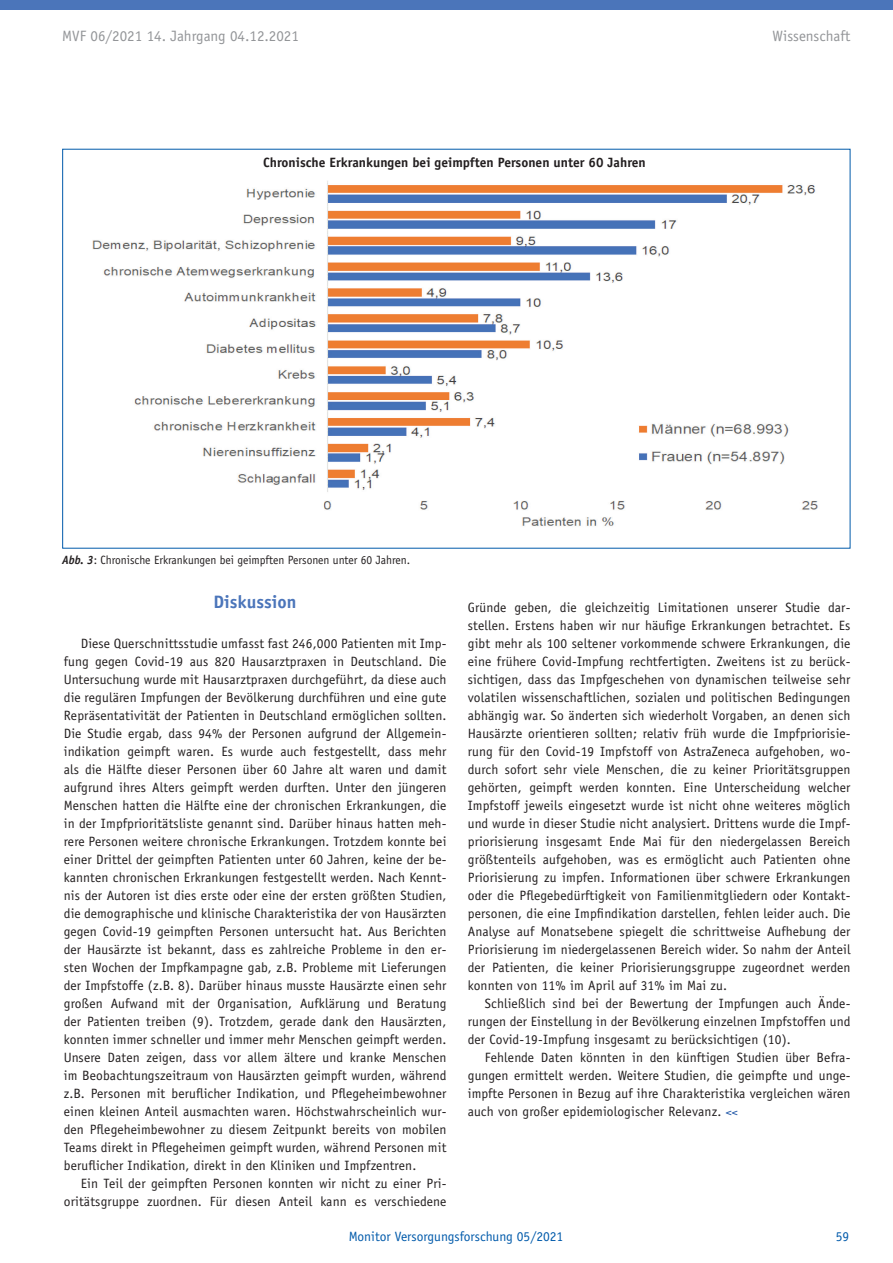
<style>
.page{position:relative;width:893px;height:1263px;background:#fff}
.page>*{position:absolute;margin:0;border:0;box-sizing:border-box;transform-origin:0 0}
.t1{font:700 18px "Officina Sans";color:#4b75ba}
.t2{font:15px "Officina Sans";color:#939598}
.t3{font:13.5px/18px "Officina Sans";letter-spacing:.01em;color:#231f20;text-align:justify}
.t4{font:700 13.5px "Officina Sans";color:#231f20}
.t5{font:13.5px "Officina Sans";color:#015aaa}
.t6{font:12px "Officina Sans";color:#231f20;scale:.96 1}
.s1{font-weight:700;font-style:italic}
.s2{font-size:12px;color:#275caa}
</style>
<div class="page">
<div style="left:0;top:0;width:893px;height:10px;background:#4b75ba"></div>
<img style="left:92px;top:181px;width:726px;height:345px">
<p class="t2" style="left:62px;top:27px;width:238px">MVF 06/2021 14. Jahrgang 04.12.2021</p>
<p class="t2" style="left:773px;top:27px;width:79px">Wissenschaft</p>
<p class="t4" style="left:263px;top:154px;width:384px">Chronische Erkrankungen bei geimpften Personen unter 60 Jahren</p>
<p class="t6" style="left:62px;top:553px;width:364px"><span class="s1">Abb. 3</span>: Chronische Erkrankungen bei geimpften Personen unter 60 Jahren.</p>
<h1 class="t1" style="left:214px;top:591px;width:85px">Diskussion</h1>
<p class="t3" style="left:64px;top:634px;width:384px;text-indent:17px">Diese Querschnittsstudie umfasst fast 246,000 Patienten mit Imp&shy;fung gegen Covid-19 aus 820 Hausarztpraxen in Deutschland. Die Untersuchung wurde mit Hausarztpraxen durchgeführt, da diese auch die regulären Impfungen der Bevölkerung durchführen und eine gute Repräsentativität der Patienten in Deutschland ermöglichen sollten.<br>Die Studie ergab, dass 94% der Personen aufgrund der Allgemein&shy;indikation geimpft waren. Es wurde auch festgestellt, dass mehr als die Hälfte dieser Personen über 60 Jahre alt waren und damit aufgrund ihres Alters geimpft werden durften. Unter den jüngeren Menschen hatten die Hälfte eine der chronischen Erkrankungen, die in der Impfprioritätsliste genannt sind. Darüber hinaus hatten meh&shy;rere Personen weitere chronische Erkrankungen. Trotzdem konnte bei einer Drittel der geimpften Patienten unter 60 Jahren, keine der be&shy;kannten chronischen Erkrankungen festgestellt werden. Nach Kennt&shy;nis der Autoren ist dies erste oder eine der ersten größten Studien, die demographische und klinische Charakteristika der von Hausärzten gegen Covid-19 geimpften Personen untersucht hat. Aus Berichten der Hausärzte ist bekannt, dass es zahlreiche Probleme in den er&shy;sten Wochen der Impfkampagne gab, z.B. Probleme mit Lieferungen der Impfstoffe (z.B. 8). Darüber hinaus musste Hausärzte einen sehr großen Aufwand mit der Organisation, Aufklärung und Beratung der Patienten treiben (9). Trotzdem, gerade dank den Hausärzten, konnten immer schneller und immer mehr Menschen geimpft werden.<br>Unsere Daten zeigen, dass vor allem ältere und kranke Menschen im Beobachtungszeitraum von Hausärzten geimpft wurden, während z.B. Personen mit beruflicher Indikation, und Pflegeheimbewohner einen kleinen Anteil ausmachten waren. Höchstwahrscheinlich wur&shy;den Pflegeheimbewohner zu diesem Zeitpunkt bereits von mobilen Teams direkt in Pflegeheimen geimpft wurden, während Personen mit beruflicher Indikation, direkt in den Kliniken und Impfzentren.</p>
<p class="t3" style="left:64px;top:1174px;width:384px;text-align:right">Ein Teil der geimpften Personen konnten wir nicht zu einer Pri&shy;oritätsgruppe zuordnen. Für diesen Anteil kann es verschiedene</p>
<p class="t3" style="left:468px;top:598px;width:384px">Gründe geben, die gleichzeitig Limitationen unserer Studie dar&shy;stellen. Erstens haben wir nur häufige Erkrankungen betrachtet. Es gibt mehr als 100 seltener vorkommende schwere Erkrankungen, die eine frühere Covid-Impfung rechtfertigten. Zweitens ist zu berück&shy;sichtigen, dass das Impfgeschehen von dynamischen teilweise sehr volatilen wissenschaftlichen, sozialen und politischen Bedingungen abhängig war. So änderten sich wiederholt Vorgaben, an denen sich Hausärzte orientieren sollten; relativ früh wurde die Impfpriorisie&shy;rung für den Covid-19 Impfstoff von AstraZeneca aufgehoben, wo&shy;durch sofort sehr viele Menschen, die zu keiner Prioritätsgruppen gehörten, geimpft werden konnten. Eine Unterscheidung welcher Impfstoff jeweils eingesetzt wurde ist nicht ohne weiteres möglich und wurde in dieser Studie nicht analysiert. Drittens wurde die Impf&shy;priorisierung insgesamt Ende Mai für den niedergelassen Bereich größtenteils aufgehoben, was es ermöglicht auch Patienten ohne Priorisierung zu impfen. Informationen über schwere Erkrankungen oder die Pflegebedürftigkeit von Familienmitgliedern oder Kontakt&shy;personen, die eine Impfindikation darstellen, fehlen leider auch. Die Analyse auf Monatsebene spiegelt die schrittweise Aufhebung der Priorisierung im niedergelassenen Bereich wider. So nahm der Anteil der Patienten, die keiner Priorisierungsgruppe zugeordnet werden konnten von 11% im April auf 31% im Mai zu.</p>
<p class="t3" style="left:468px;top:994px;width:384px;text-indent:17px">Schließlich sind bei der Bewertung der Impfungen auch Ände&shy;rungen der Einstellung in der Bevölkerung einzelnen Impfstoffen und der Covid-19-Impfung insgesamt zu berücksichtigen (10).</p>
<p class="t3" style="left:468px;top:1048px;width:384px;text-indent:17px">Fehlende Daten könnten in den künftigen Studien über Befra&shy;gungen ermittelt werden. Weitere Studien, die geimpfte und unge&shy;impfte Personen in Bezug auf ihre Charakteristika vergleichen wären auch von großer epidemiologischer Relevanz. <span class="s2">&lt;&lt;</span></p>
<p class="t5" style="left:349px;top:1228px;width:216px">Monitor Versorgungsforschung 05/2021</p>
<p class="t5" style="left:836px;top:1228px;width:15px">59</p>
</div>
